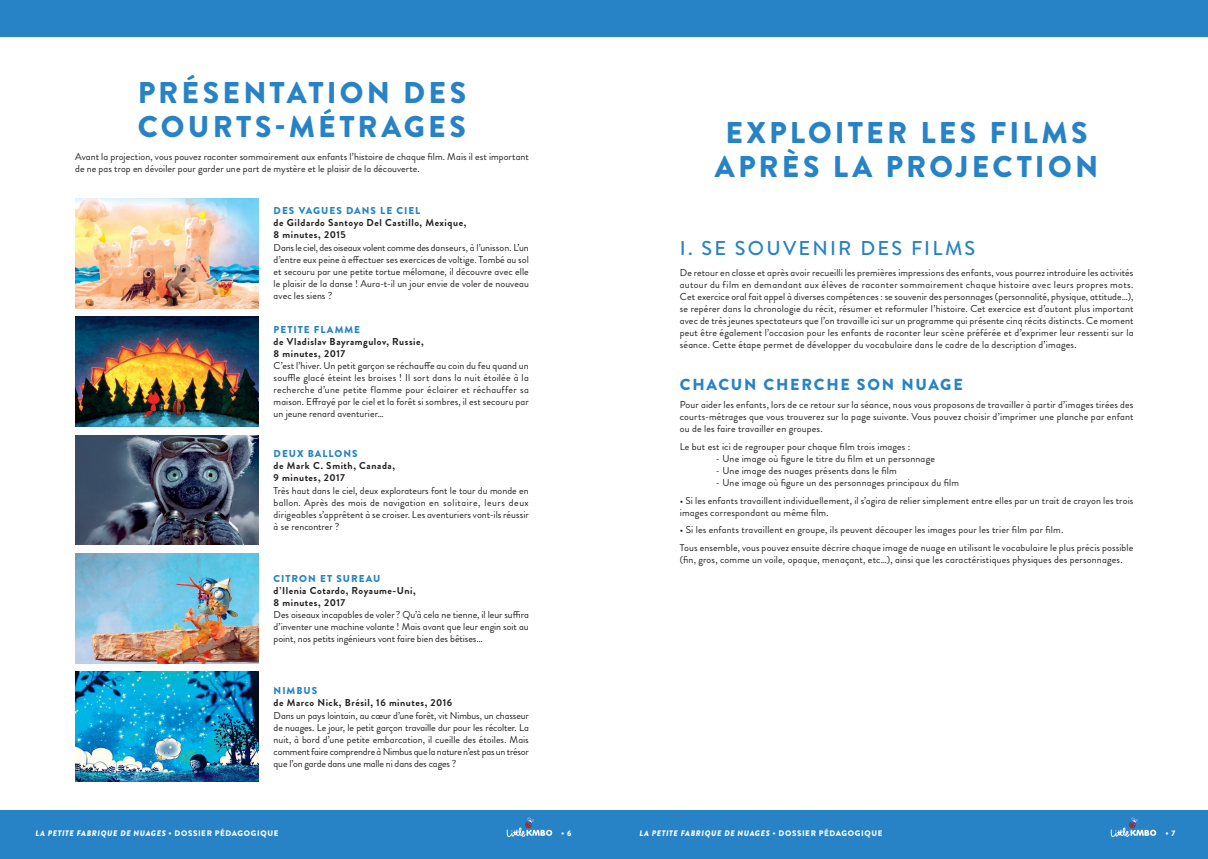
<style>
.page{position:relative;width:1208px;height:859px;background:#fff}
.page>*{position:absolute;margin:0;border:0;box-sizing:border-box;transform-origin:0 0}
.t1{font:900 30px/34px "Brandon Grotesque";letter-spacing:.105em;color:#2783c5}
.t2{font:500 20px "Brandon Grotesque";letter-spacing:.11em;color:#2783c5}
.t3{font:900 16px "Brandon Grotesque";letter-spacing:.11em;color:#2783c5}
.t4{font:10px/12px "Brandon Grotesque";letter-spacing:.01em;color:#231f20;text-align:justify}
.t5{font:700 10px/12px "Brandon Grotesque";letter-spacing:.05em;color:#231f20}
.t6{font:900 10px "Brandon Grotesque";letter-spacing:.1em;color:#2783c5}
.t7{font:italic 900 8px "Brandon Grotesque";letter-spacing:.08em;color:#fff}
.t8{font:900 8px "Brandon Grotesque";color:#fff}
.s1{font-style:normal}
</style>
<div class="page">
<div style="left:604px;top:811px;width:604px;height:48px;background:#2783c5"></div>
<div style="left:604px;top:0;width:604px;height:37px;background:#2783c5"></div>
<svg style="left:1110px;top:817px;width:46px;height:20px"></svg>
<div style="left:0;top:811px;width:604px;height:48px;background:#2783c5"></div>
<div style="left:0;top:0;width:604px;height:37px;background:#2783c5"></div>
<svg style="left:506px;top:817px;width:46px;height:20px"></svg>
<img style="left:75px;top:198px;width:183px;height:110px">
<img style="left:75px;top:435px;width:183px;height:110px">
<img style="left:75px;top:317px;width:183px;height:109px">
<img style="left:75px;top:553px;width:183px;height:110px">
<img style="left:75px;top:672px;width:183px;height:110px">
<h1 class="t1" style="left:138px;top:76px;width:330px">PRÉSENTATION DES<br>COURTS-MÉTRAGES</h1>
<p class="t4" style="left:75px;top:150px;width:455px">Avant la projection, vous pouvez raconter sommairement aux enfants l’histoire de chaque film. Mais il est important de ne pas trop en dévoiler pour garder une part de mystère et le plaisir de la découverte.</p>
<p class="t6" style="left:274px;top:204px;width:148px">DES VAGUES DANS LE CIEL</p>
<p class="t5" style="left:274px;top:217px;width:194px">de Gildardo Santoyo Del Castillo, Mexique,<br>8 minutes, 2015</p>
<p class="t4" style="left:274px;top:242px;width:257px">Dans le ciel, des oiseaux volent comme des danseurs, à l’unisson. L’un d’entre eux peine à effectuer ses exercices de voltige. Tombé au sol et secouru par une petite tortue mélomane, il découvre avec elle le plaisir de la danse ! Aura-t-il un jour envie de voler de nouveau avec les siens ?</p>
<p class="t6" style="left:274px;top:322px;width:88px">PETITE FLAMME</p>
<p class="t5" style="left:274px;top:335px;width:152px">de Vladislav Bayramgulov, Russie,<br>8 minutes, 2017</p>
<p class="t4" style="left:274px;top:360px;width:257px">C’est l’hiver. Un petit garçon se réchauffe au coin du feu quand un souffle glacé éteint les braises ! Il sort dans la nuit étoilée à la recherche d’une petite flamme pour éclairer et réchauffer sa maison. Effrayé par le ciel et la forêt si sombres, il est secouru par un jeune renard aventurier…</p>
<p class="t6" style="left:274px;top:447px;width:86px">DEUX BALLONS</p>
<p class="t5" style="left:274px;top:460px;width:123px">de Mark C. Smith, Canada,<br>9 minutes, 2017</p>
<p class="t4" style="left:274px;top:484px;width:257px">Très haut dans le ciel, deux explorateurs font le tour du monde en ballon. Après des mois de navigation en solitaire, leurs deux dirigeables s’apprêtent à se croiser. Les aventuriers vont-ils réussir à se rencontrer ?</p>
<p class="t6" style="left:274px;top:571px;width:108px">CITRON ET SUREAU</p>
<p class="t5" style="left:274px;top:584px;width:144px">d’Ilenia Cotardo, Royaume-Uni,<br>8 minutes, 2017</p>
<p class="t4" style="left:274px;top:609px;width:257px">Des oiseaux incapables de voler? Qu’à cela ne tienne, il leur suffira d’inventer une machine volante ! Mais avant que leur engin soit au point, nos petits ingénieurs vont faire bien des bêtises…</p>
<p class="t6" style="left:274px;top:683px;width:45px">NIMBUS</p>
<p class="t5" style="left:274px;top:696px;width:180px">de Marco Nick, Brésil, 16 minutes, 2016</p>
<p class="t4" style="left:274px;top:709px;width:257px">Dans un pays lointain, au cœur d’une forêt, vit Nimbus, un chasseur de nuages. Le jour, le petit garçon travaille dur pour les récolter. La nuit, à bord d’une petite embarcation, il cueille des étoiles. Mais comment faire comprendre à Nimbus que la nature n’est pas un trésor que l’on garde dans une malle ni dans des cages ?</p>
<h1 class="t1" style="left:715px;top:116px;width:385px;text-align:center">EXPLOITER LES FILMS<br>APRÈS LA PROJECTION</h1>
<h2 class="t2" style="left:680px;top:234px;width:297px">I. SE SOUVENIR DES FILMS</h2>
<p class="t4" style="left:680px;top:267px;width:455px">De retour en classe et après avoir recueilli les premières impressions des enfants, vous pourrez introduire les activités autour du film en demandant aux élèves de raconter sommairement chaque histoire avec leurs propres mots.<br>Cet exercice oral fait appel à diverses compétences : se souvenir des personnages (personnalité, physique, attitude…), se repérer dans la chronologie du récit, résumer et reformuler l’histoire. Cet exercice est d’autant plus important avec de très jeunes spectateurs que l’on travaille ici sur un programme qui présente cinq récits distincts. Ce moment peut être également l’occasion pour les enfants de raconter leur scène préférée et d’exprimer leur ressenti sur la séance. Cette étape permet de développer du vocabulaire dans le cadre de la description d’images.</p>
<h3 class="t3" style="left:680px;top:374px;width:284px">CHACUN CHERCHE SON NUAGE</h3>
<p class="t4" style="left:680px;top:399px;width:455px">Pour aider les enfants, lors de ce retour sur la séance, nous vous proposons de travailler à partir d’images tirées des courts-métrages que vous trouverez sur la page suivante. Vous pouvez choisir d’imprimer une planche par enfant ou de les faire travailler en groupes.</p>
<p class="t4" style="left:680px;top:440px;width:232px">Le but est ici de regrouper pour chaque film trois images :</p>
<p class="t4" style="left:716px;top:452px;width:221px">- Une image où figure le titre du film et un personnage</p>
<p class="t4" style="left:716px;top:464px;width:182px">- Une image des nuages présents dans le film</p>
<p class="t4" style="left:716px;top:476px;width:245px">- Une image où figure un des personnages principaux du film</p>
<p class="t4" style="left:680px;top:494px;width:455px">• Si les enfants travaillent individuellement, il s’agira de relier simplement entre elles par un trait de crayon les trois images correspondant au même film.</p>
<p class="t4" style="left:680px;top:521px;width:455px;line-height:17.7px">• Si les enfants travaillent en groupe, ils peuvent découper les images pour les trier film par film.<br>Tous ensemble, vous pouvez ensuite décrire chaque image de nuage en utilisant le vocabulaire le plus précis possible</p>
<p class="t4" style="left:680px;top:554px;width:444px">(fin, gros, comme un voile, opaque, menaçant, etc…), ainsi que les caractéristiques physiques des personnages.</p>
<p class="t7" style="left:35px;top:827px;width:244px">LA PETITE FABRIQUE DE NUAGES <span class="s1">• DOSSIER PÉDAGOGIQUE</span></p>
<p class="t8" style="left:561px;top:828px;width:12px">• 6</p>
<p class="t7" style="left:639px;top:827px;width:244px">LA PETITE FABRIQUE DE NUAGES <span class="s1">• DOSSIER PÉDAGOGIQUE</span></p>
<p class="t8" style="left:1165px;top:828px;width:11px">• 7</p>
</div>
